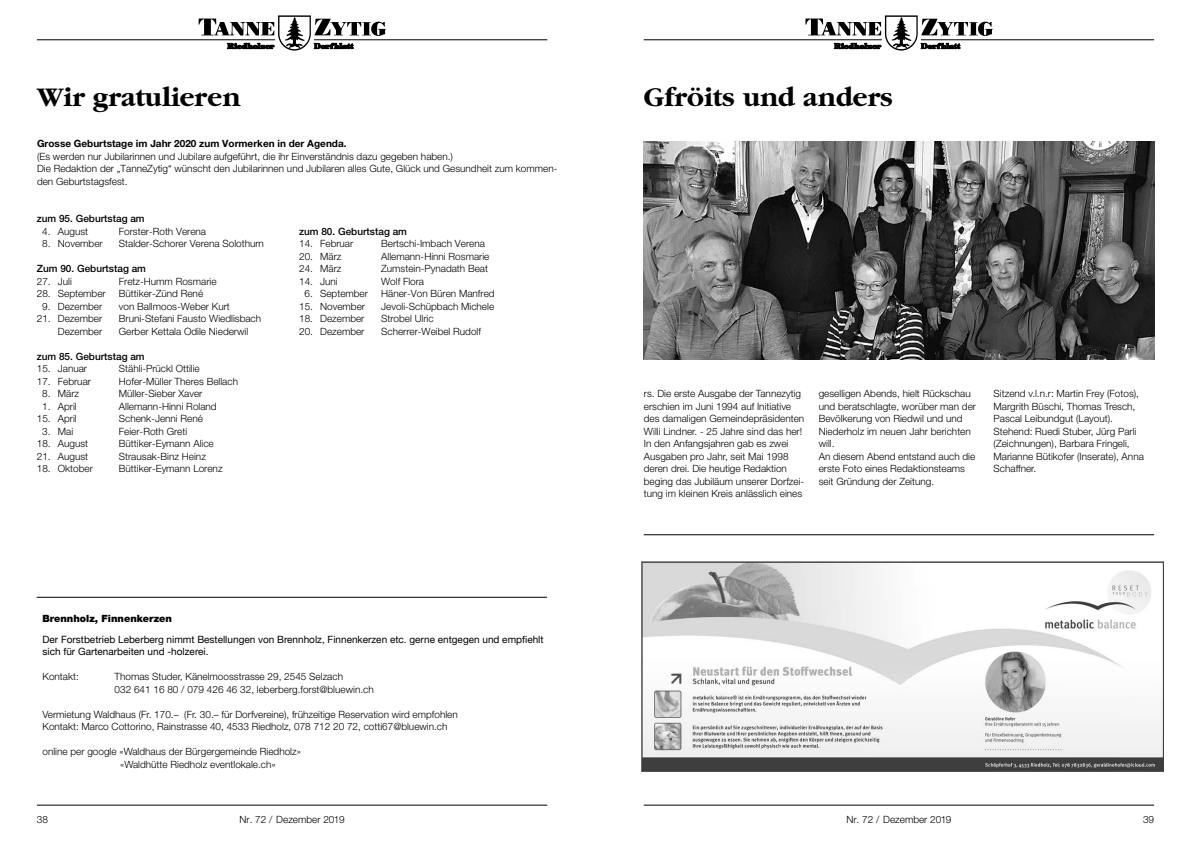
<style>
.page{position:relative;width:1191px;height:842px;background:#fff}
.page>*{position:absolute;margin:0;border:0;box-sizing:border-box;transform-origin:0 0}
.t1{font:700 28px "Garamond";color:#000}
.t2{font:300 10px/12.5px "Helvetica Neue";color:#000}
.t3{font:10px/12.5px "Helvetica Neue";color:#000}
.t4{font:500 10px "Helvetica Neue";color:#000}
.t5{font:700 10px "Helvetica Neue";color:#000}
.t6{font:900 10px "Helvetica Neue";color:#000}
.s1{color:#fff}
</style>
<div class="page">
<svg style="left:198px;top:15px;width:188px;height:36px"></svg>
<hr style="left:37px;top:40px;width:238px;height:1px;background:#000">
<hr style="left:314px;top:40px;width:233px;height:1px;background:#000">
<hr style="left:643px;top:40px;width:239px;height:1px;background:#000">
<hr style="left:921px;top:40px;width:233px;height:1px;background:#000">
<hr style="left:37px;top:805px;width:510px;height:1px;background:#000">
<hr style="left:643px;top:805px;width:511px;height:1px;background:#000">
<hr style="left:643px;top:534px;width:511px;height:1px;background:#000">
<svg style="left:805px;top:15px;width:187px;height:36px"></svg>
<img style="left:643px;top:141px;width:511px;height:219px">
<img style="left:641px;top:562px;width:522px;height:209px">
<hr style="left:37px;top:597px;width:510px;height:1px;background:#000">
<h1 class="t1" style="left:37px;top:82px;width:205px">Wir gratulieren</h1>
<p class="t5" style="left:37px;top:138px;width:311px">Grosse Geburtstage im Jahr 2020 zum Vormerken in der Agenda.</p>
<p class="t2" style="left:37px;top:150px;width:522px">(Es werden nur Jubilarinnen und Jubilare aufgeführt, die ihr Einverständnis dazu gegeben haben.)<br>Die Redaktion der „TanneZytig“ wünscht den Jubilarinnen und Jubilaren alles Gute, Glück und Gesundheit zum kommen&shy;den Geburtstagsfest.</p>
<p class="t4" style="left:37px;top:213px;width:109px">zum 95. Geburtstag am</p>
<p class="t2" style="left:42px;top:225px;width:47px">4. August</p>
<p class="t2" style="left:119px;top:225px;width:89px">Forster-Roth Verena</p>
<p class="t2" style="left:42px;top:237px;width:62px">8. November</p>
<p class="t2" style="left:119px;top:237px;width:147px">Stalder-Schorer Verena Solothurn</p>
<p class="t4" style="left:37px;top:263px;width:111px">Zum 90. Geburtstag am</p>
<p class="t2" style="left:37px;top:275px;width:37px">27. Juli</p>
<p class="t2" style="left:119px;top:275px;width:99px">Fretz-Humm Rosmarie</p>
<p class="t2" style="left:37px;top:287px;width:70px">28. September</p>
<p class="t2" style="left:119px;top:287px;width:86px">Büttiker-Zünd René</p>
<p class="t2" style="left:42px;top:300px;width:61px">9. Dezember</p>
<p class="t2" style="left:119px;top:300px;width:112px">von Ballmoos-Weber Kurt</p>
<p class="t2" style="left:37px;top:312px;width:67px">21. Dezember</p>
<p class="t2" style="left:119px;top:312px;width:144px">Bruni-Stefani Fausto Wiedlisbach</p>
<p class="t2" style="left:48px;top:325px;width:56px"><span class="s1">.</span> Dezember</p>
<p class="t2" style="left:119px;top:325px;width:131px">Gerber Kettala Odile Niederwil</p>
<p class="t4" style="left:37px;top:350px;width:109px">zum 85. Geburtstag am</p>
<p class="t2" style="left:37px;top:362px;width:52px">15. Januar</p>
<p class="t2" style="left:119px;top:362px;width:82px">Stähli-Prückl Ottilie</p>
<p class="t2" style="left:37px;top:375px;width:56px">17. Februar</p>
<p class="t2" style="left:119px;top:375px;width:121px">Hofer-Müller Theres Bellach</p>
<p class="t2" style="left:42px;top:387px;width:38px">8. März</p>
<p class="t2" style="left:119px;top:387px;width:85px">Müller-Sieber Xaver</p>
<p class="t2" style="left:42px;top:400px;width:36px">1. April</p>
<p class="t2" style="left:119px;top:400px;width:99px">Allemann-Hinni Roland</p>
<p class="t2" style="left:37px;top:412px;width:41px">15. April</p>
<p class="t2" style="left:119px;top:412px;width:86px">Schenk-Jenni René</p>
<p class="t2" style="left:42px;top:425px;width:32px">3. Mai</p>
<p class="t2" style="left:119px;top:425px;width:70px">Feier-Roth Greti</p>
<p class="t2" style="left:37px;top:437px;width:53px">18. August</p>
<p class="t2" style="left:119px;top:437px;width:96px">Büttiker-Eymann Alice</p>
<p class="t2" style="left:37px;top:450px;width:53px">21. August</p>
<p class="t2" style="left:119px;top:450px;width:89px">Strausak-Binz Heinz</p>
<p class="t2" style="left:37px;top:462px;width:58px">18. Oktober</p>
<p class="t2" style="left:119px;top:462px;width:105px">Büttiker-Eymann Lorenz</p>
<p class="t4" style="left:299px;top:225px;width:109px">zum 80. Geburtstag am</p>
<p class="t2" style="left:299px;top:237px;width:56px">14. Februar</p>
<p class="t2" style="left:381px;top:237px;width:105px">Bertschi-Imbach Verena</p>
<p class="t2" style="left:299px;top:250px;width:44px">20. März</p>
<p class="t2" style="left:381px;top:250px;width:110px">Allemann-Hinni Rosmarie</p>
<p class="t2" style="left:299px;top:262px;width:44px">24. März</p>
<p class="t2" style="left:381px;top:262px;width:108px">Zumstein-Pynadath Beat</p>
<p class="t2" style="left:299px;top:275px;width:40px">14. Juni</p>
<p class="t2" style="left:381px;top:275px;width:44px">Wolf Flora</p>
<p class="t2" style="left:304px;top:287px;width:65px">6. September</p>
<p class="t2" style="left:381px;top:287px;width:115px">Häner-Von Büren Manfred</p>
<p class="t2" style="left:299px;top:300px;width:67px">15. November</p>
<p class="t2" style="left:381px;top:300px;width:114px">Jevoli-Schüpbach Michele</p>
<p class="t2" style="left:299px;top:312px;width:67px">18. Dezember</p>
<p class="t2" style="left:381px;top:312px;width:54px">Strobel Ulric</p>
<p class="t2" style="left:299px;top:325px;width:67px">20. Dezember</p>
<p class="t2" style="left:381px;top:325px;width:101px">Scherrer-Weibel Rudolf</p>
<p class="t6" style="left:43px;top:613px;width:131px">Brennholz, Finnenkerzen</p>
<p class="t3" style="left:43px;top:634px;width:502px">Der Forstbetrieb Leberberg nimmt Bestellungen von Brennholz, Finnenkerzen etc. gerne entgegen und empfiehlt sich für Gartenarbeiten und -holzerei.</p>
<p class="t2" style="left:43px;top:670px;width:38px">Kontakt:</p>
<p class="t2" style="left:115px;top:670px;width:261px">Thomas Studer, Känelmoosstrasse 29, 2545 Selzach<br>032 641 16 80 / 079 426 46 32, leberberg.forst@bluewin.ch</p>
<p class="t2" style="left:43px;top:708px;width:417px">Vermietung Waldhaus (Fr. 170.– (Fr. 30.– für Dorfvereine), frühzeitige Reservation wird empfohlen<br>Kontakt: Marco Cottorino, Rainstrasse 40, 4533 Riedholz, 078 712 20 72, cotti67@bluewin.ch</p>
<p class="t2" style="left:120px;top:745px;width:182px;text-indent:-78px">online per google «Waldhaus der Bürgergemeinde Riedholz» «Waldhütte Riedholz eventlokale.ch»</p>
<h1 class="t1" style="left:644px;top:82px;width:251px">Gfröits und anders</h1>
<p class="t2" style="left:644px;top:387px;width:162px">rs. Die erste Ausgabe der Tannezytig erschien im Juni 1994 auf Initiative des damaligen Gemeindepräsidenten Willi Lindner. - 25 Jahre sind das her!<br>In den Anfangsjahren gab es zwei Ausgaben pro Jahr, seit Mai 1998 deren drei. Die heutige Redaktion beging das Jubiläum unserer Dorfzei&shy;tung im kleinen Kreis anlässlich eines</p>
<p class="t2" style="left:818px;top:387px;width:159px">geselligen Abends, hielt Rückschau und beratschlagte, worüber man der<br>Bevölkerung von Riedwil und und<br>Niederholz im neuen Jahr berichten will.<br>An diesem Abend entstand auch die erste Foto eines Redaktionsteams seit Gründung der Zeitung.</p>
<p class="t2" style="left:993px;top:387px;width:152px">Sitzend v.l.n.r: Martin Frey (Fotos),<br>Margrith Büschi, Thomas Tresch,<br>Pascal Leibundgut (Layout).<br>Stehend: Ruedi Stuber, Jürg Parli (Zeichnungen), Barbara Fringeli,<br>Marianne Bütikofer (Inserate), Anna<br>Schaffner.</p>
<p class="t2" style="left:37px;top:812px;width:13px">38</p>
<p class="t2" style="left:239px;top:812px;width:107px">Nr. 72 / Dezember 2019</p>
<p class="t2" style="left:846px;top:812px;width:107px">Nr. 72 / Dezember 2019</p>
<p class="t2" style="left:1143px;top:812px;width:13px">39</p>
</div>
